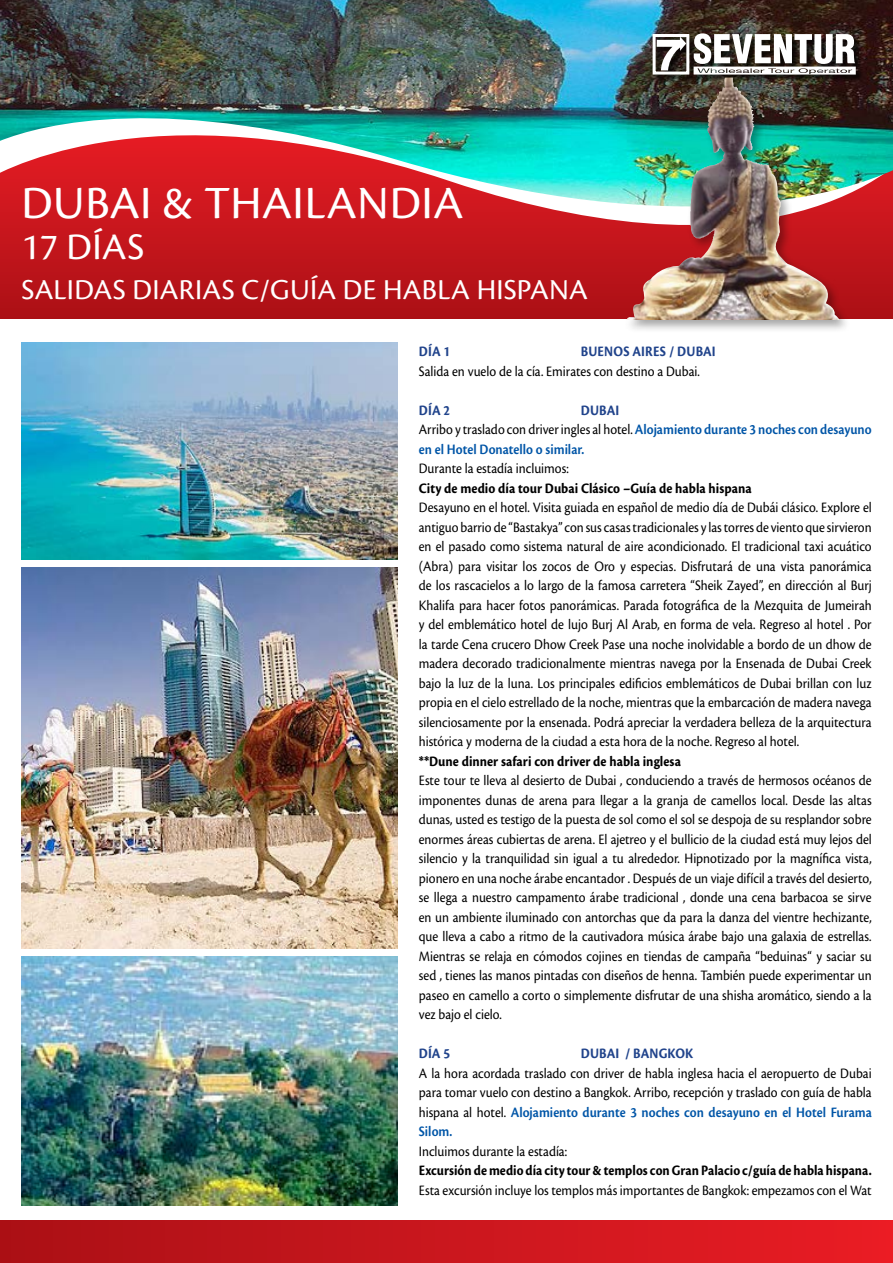
<style>
.page{position:relative;width:893px;height:1263px;background:#fff}
.page>*{position:absolute;margin:0;border:0;box-sizing:border-box;transform-origin:0 0}
.t1{font:48px "Cronos Pro";letter-spacing:.01em;color:#fff}
.t2{font:39px "Cronos Pro";letter-spacing:.015em;color:#fff}
.t3{font:30px "Cronos Pro";letter-spacing:.01em;color:#fff}
.t4{font:15px/19.5px "Cronos Pro";color:#000;text-align:justify;scale:.9 1}
.t5{font:600 15px/19.5px "Cronos Pro";color:#0055a7;scale:.9 1}
.t6{font:700 15px "Cronos Pro";letter-spacing:.005em;color:#000;scale:.9 1}
.t7{font:700 15px "Cronos Pro";letter-spacing:.005em;color:#000;scale:.89 1}
.t8{font:700 15px "Cronos Pro";letter-spacing:.01em;color:#20438b;scale:.9 1}
.s1{font-weight:700;color:#20438b}
.s2{font-weight:400;color:#000}
.s3{font-weight:600;color:#0055a7}
</style>
<div class="page">
<div style="left:0;top:125px;width:893px;height:194px;background:#b21117"></div>
<svg style="left:0;top:208px;width:893px;height:67px;fill:#c4161c"></svg>
<img style="left:0;top:0;width:893px;height:208px">
<div style="left:0;top:1220px;width:893px;height:43px;background:linear-gradient(to right,#ab1016,#ea1d25)"></div>
<img style="left:21px;top:342px;width:377px;height:217px">
<img style="left:21px;top:957px;width:377px;height:248px">
<div style="left:653px;top:34px;width:211px;height:49px;background:#000;opacity:.77"></div>
<div style="left:653px;top:34px;width:36px;height:41px;border:3px solid #fff"></div>
<svg style="left:657px;top:37px;width:29px;height:33px"></svg>
<svg style="left:694px;top:33px;width:162px;height:42px"></svg>
<img style="left:21px;top:568px;width:377px;height:380px">
<div style="left:624px;top:74px;width:227px;height:259px;background:#000;opacity:.35"></div>
<img style="left:701px;top:78px;width:24px;height:91px">
<h1 class="t1" style="left:21px;top:176px;width:443px">dubai &amp; thailandia</h1>
<h2 class="t2" style="left:21px;top:224px;width:124px">17 días</h2>
<h3 class="t3" style="left:21px;top:273px;width:568px">salidas diarias c/guía de habla hispana</h3>
<p class="t8" style="left:419px;top:343px;width:36px">DÍA 1</p>
<p class="t8" style="left:581px;top:343px;width:151px">BUENOS AIRES / DUBAI</p>
<p class="t4" style="left:419px;top:361px;width:314px">Salida en vuelo de la cía. Emirates con destino a Dubai.</p>
<p class="t8" style="left:419px;top:401px;width:36px">DÍA 2</p>
<p class="t5" style="left:419px;top:400px;width:505px;text-indent:162px"><span class="s1">DUBAI<br></span><span class="s2">Arribo y traslado con driver ingles al hotel.</span> Alojamiento durante 3 noches con desayuno en el Hotel Donatello o similar.</p>
<p class="t4" style="left:419px;top:459px;width:168px">Durante la estadía incluimos:</p>
<p class="t6" style="left:419px;top:479px;width:371px">City de medio día tour Dubai Clásico –Guía de habla hispana</p>
<p class="t4" style="left:419px;top:498px;width:505px">Desayuno en el hotel. Visita guiada en español de medio día de Dubái clásico. Explore el antiguo barrio de “Bastakya” con sus casas tradicionales y las torres de viento que sirvieron en el pasado como sistema natural de aire acondicionado. El tradicional taxi acuático (Abra) para visitar los zocos de Oro y especias. Disfrutará de una vista panorámica de los rascacielos a lo largo de la famosa carretera “Sheik Zayed”, en dirección al Burj Khalifa para hacer fotos panorámicas. Parada fotográfica de la Mezquita de Jumeirah y del emblemático hotel de lujo Burj Al Arab, en forma de vela. Regreso al hotel . Por la tarde Cena crucero Dhow Creek Pase una noche inolvidable a bordo de un dhow de madera decorado tradicionalmente mientras navega por la Ensenada de Dubai Creek bajo la luz de la luna. Los principales edificios emblemáticos de Dubai brillan con luz propia en el cielo estrellado de la noche, mientras que la embarcación de madera navega silenciosamente por la ensenada. Podrá apreciar la verdadera belleza de la arquitectura histórica y moderna de la ciudad a esta hora de la noche. Regreso al hotel.</p>
<p class="t6" style="left:419px;top:752px;width:293px">**Dune dinner safari con driver de habla inglesa</p>
<p class="t4" style="left:419px;top:771px;width:505px">Este tour te lleva al desierto de Dubai , conduciendo a través de hermosos océanos de imponentes dunas de arena para llegar a la granja de camellos local. Desde las altas dunas, usted es testigo de la puesta de sol como el sol se despoja de su resplandor sobre enormes áreas cubiertas de arena. El ajetreo y el bullicio de la ciudad está muy lejos del silencio y la tranquilidad sin igual a tu alrededor. Hipnotizado por la magnífica vista, pionero en una noche árabe encantador . Después de un viaje difícil a través del desierto, se llega a nuestro campamento árabe tradicional , donde una cena barbacoa se sirve en un ambiente iluminado con antorchas que da para la danza del vientre hechizante, que lleva a cabo a ritmo de la cautivadora música árabe bajo una galaxia de estrellas.<br>Mientras se relaja en cómodos cojines en tiendas de campaña “beduinas“ y saciar su sed , tienes las manos pintadas con diseños de henna. También puede experimentar un paseo en camello a corto o simplemente disfrutar de una shisha aromático, siendo a la vez bajo el cielo.</p>
<p class="t8" style="left:419px;top:1045px;width:36px">DÍA 5</p>
<p class="t8" style="left:581px;top:1045px;width:126px">DUBAI / BANGKOK</p>
<p class="t4" style="left:419px;top:1063px;width:505px">A la hora acordada traslado con driver de habla inglesa hacia el aeropuerto de Dubai para tomar vuelo con destino a Bangkok. Arribo, recepción y traslado con guía de habla hispana al hotel. <span class="s3">Alojamiento durante 3 noches con desayuno en el Hotel Furama Silom.</span></p>
<p class="t4" style="left:419px;top:1141px;width:166px">Incluimos durante la estadía:</p>
<p class="t7" style="left:419px;top:1162px;width:510px">Excursión de medio día city tour &amp; templos con Gran Palacio c/guía de habla hispana.</p>
<p class="t4" style="left:419px;top:1180px;width:505px">Esta excursión incluye los templos más importantes de Bangkok: empezamos con el Wat</p>
</div>
